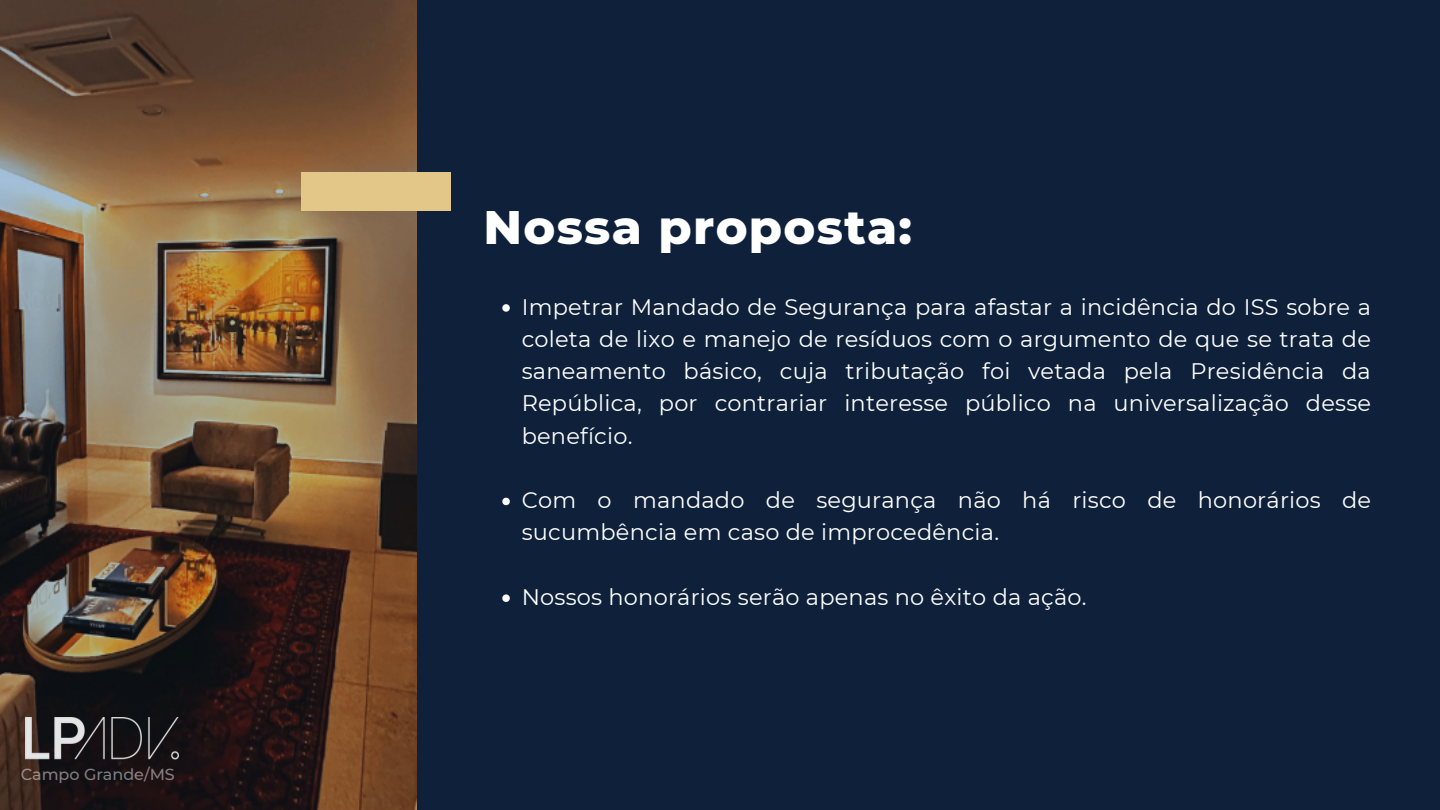
<style>
.page{position:relative;width:1440px;height:810px;background:#0f213a}
.page>*{position:absolute;margin:0;border:0;box-sizing:border-box;transform-origin:0 0}
.t1{font:800 48px "Montserrat";letter-spacing:.025em;color:#fff}
.t2{font:22.5px/32.2px "Montserrat";letter-spacing:.01em;color:#fff;text-align:justify}
.t3{font:500 16px "Montserrat";color:#fff}
</style>
<div class="page">
<img style="left:0;top:0;width:416px;height:809px">
<div style="left:301px;top:173px;width:150px;height:37px;background:#e2c788"></div>
<svg style="left:502px;top:304px;width:8px;height:8px"></svg>
<svg style="left:502px;top:498px;width:8px;height:7px"></svg>
<svg style="left:502px;top:594px;width:8px;height:8px"></svg>
<img style="left:26px;top:717px;width:153px;height:49px">
<p class="t3" style="left:21px;top:765px;width:156px">Campo Grande/MS</p>
<h1 class="t1" style="left:484px;top:198px;width:430px">Nossa proposta:</h1>
<p class="t2" style="left:522px;top:291px;width:851px">Impetrar Mandado de Segurança para afastar a incidência do ISS sobre a coleta de lixo e manejo de resíduos com o argumento de que se trata de saneamento básico, cuja tributação foi vetada pela Presidência da República, por contrariar interesse público na universalização desse benefício.</p>
<p class="t2" style="left:522px;top:484px;width:851px">Com o mandado de segurança não há risco de honorários de sucumbência em caso de improcedência.</p>
<p class="t2" style="left:522px;top:581px;width:566px">Nossos honorários serão apenas no êxito da ação.</p>
</div>
